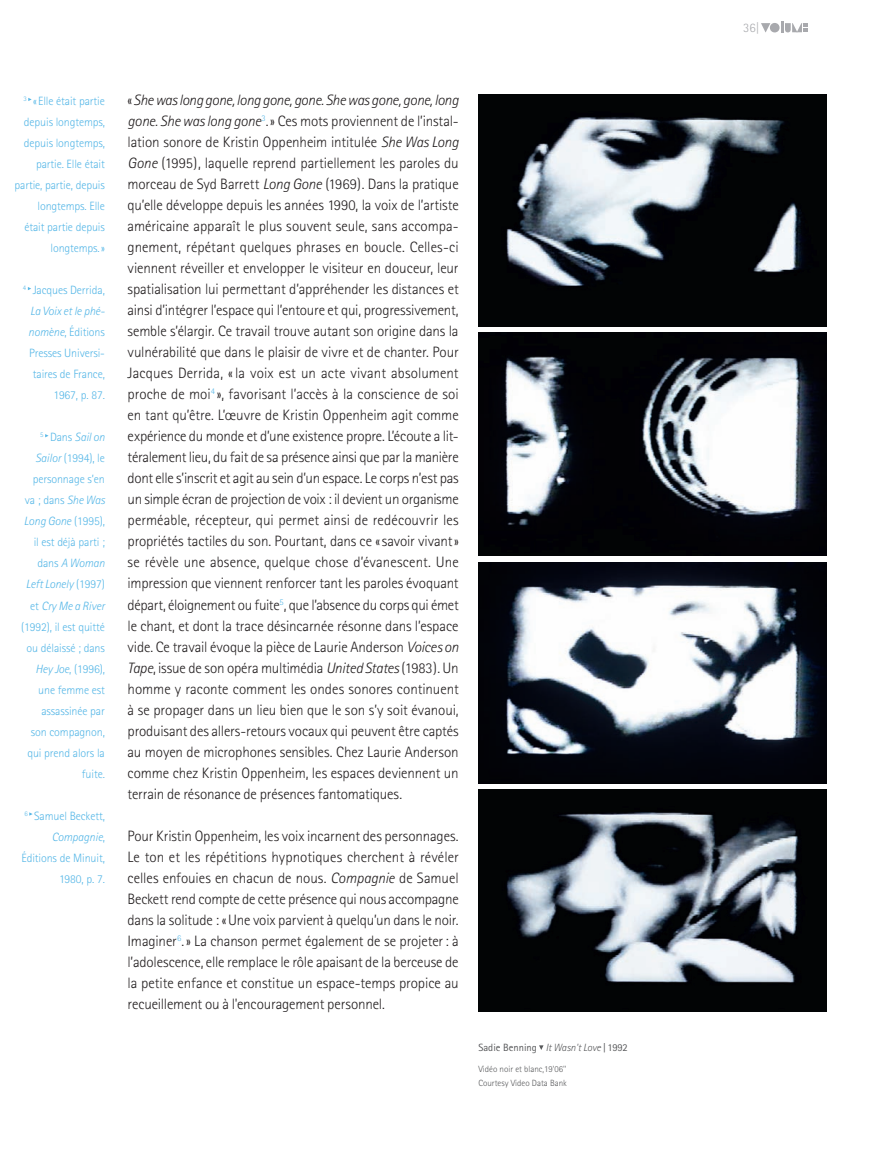
<style>
.page{position:relative;width:893px;height:1149px;background:#fff}
.page>*{position:absolute;margin:0;border:0;box-sizing:border-box;transform-origin:0 0}
._1__texte_courant_FR{font:300 15px/21px "Rotis Sans Serif";letter-spacing:-.01em;color:#231f20;text-align:justify}
.t1{font:300 12.9px "Rotis Sans Serif";color:#a8a9ad}
._6__notes{font:300 12px/21px "Rotis Sans Serif";letter-spacing:-.01em;color:#56b7e7;text-align:right}
.t2{font:10.5px "Rotis Sans Serif";color:#57585a}
.t3{font:300 9px "Rotis Sans Serif";color:#57585a}
.s1{font-style:italic}
.s2{font-weight:300;font-style:italic}
</style>
<div class="page">
<div style="left:770px;top:23px;width:10px;height:9px;background:#a8a9ad;border-radius:50%"></div>
<svg style="left:781px;top:21px;width:27px;height:11px"></svg>
<svg style="left:761px;top:23px;width:9px;height:9px"></svg>
<img style="left:478px;top:333px;width:348px;height:222px">
<img style="left:478px;top:94px;width:348px;height:233px">
<img style="left:478px;top:789px;width:348px;height:222px">
<img style="left:478px;top:562px;width:348px;height:221px">
<svg style="left:539px;top:1045px;width:5px;height:4px"></svg>
<p class="_6__notes" style="left:15px;top:90px;width:92px"><sup>3</sup> «Elle était partie depuis longtemps, depuis longtemps, partie. Elle était partie, partie, depuis longtemps. Elle était partie depuis longtemps.»</p>
<p class="_6__notes" style="left:23px;top:279px;width:83px"><sup>4</sup> Jacques Derrida,<br><span class="s1">La Voix et le phé&shy;nomène</span>, Éditions<br>Presses Universi&shy;taires de France,<br>1967, p. 87.</p>
<p class="_6__notes" style="left:21px;top:426px;width:85px"><sup>5</sup> Dans <span class="s1">Sail on<br>Sailor</span> (1994), le personnage s’en va ; dans <span class="s1">She Was<br>Long Gone</span> (1995), il est déjà parti ; dans <span class="s1">A Woman<br>Left Lonely</span> (1997) et <span class="s1">Cry Me a River </span>(1992), il est quitté ou délaissé ; dans<br><span class="s1">Hey Joe</span>, (1996), une femme est assassinée par<br>son compagnon, qui prend alors la fuite.</p>
<p class="_6__notes" style="left:22px;top:804px;width:85px"><sup>6</sup> Samuel Beckett,<br><span class="s1">Compagnie</span>,<br>Éditions de Minuit,<br>1980, p. 7.</p>
<p class="_1__texte_courant_FR" style="left:128px;top:89px;width:333px">«<span class="s1">She was long gone, long gone, gone. She was gone, gone, long gone. She was long gone</span><sup>3</sup>.» Ces mots proviennent de l’instal&shy;lation sonore de Kristin Oppenheim intitulée <span class="s1">She Was Long Gone</span> (1995), laquelle reprend partiellement les paroles du morceau de Syd Barrett <span class="s1">Long Gone</span> (1969). Dans la pratique qu’elle développe depuis les années 1990, la voix de l’artiste américaine apparaît le plus souvent seule, sans accompa&shy;gnement, répétant quelques phrases en boucle. Celles-ci viennent réveiller et envelopper le visiteur en douceur, leur spatialisation lui permettant d’appréhender les distances et ainsi d’intégrer l’espace qui l’entoure et qui, progressivement, semble s’élargir. Ce travail trouve autant son origine dans la vulnérabilité que dans le plaisir de vivre et de chanter. Pour Jacques Derrida, «la voix est un acte vivant absolument proche de moi<sup>4</sup> », favorisant l’accès à la conscience de soi en tant qu’être. L’œuvre de Kristin Oppenheim agit comme expérience du monde et d’une existence propre. L’écoute a lit&shy;téralement lieu, du fait de sa présence ainsi que par la manière dont elle s’inscrit et agit au sein d’un espace. Le corps n’est pas un simple écran de projection de voix : il devient un organisme perméable, récepteur, qui permet ainsi de redécouvrir les propriétés tactiles du son. Pourtant, dans ce «savoir vivant» se révèle une absence, quelque chose d’évanescent. Une impression que viennent renforcer tant les paroles évoquant départ, éloignement ou fuite<sup>5</sup>, que l’absence du corps qui émet le chant, et dont la trace désincarnée résonne dans l’espace vide. Ce travail évoque la pièce de Laurie Anderson <span class="s1">Voices on Tape</span>, issue de son opéra multimédia <span class="s1">United States</span> (1983). Un homme y raconte comment les ondes sonores continuent à se propager dans un lieu bien que le son s’y soit évanoui, produisant des allers-retours vocaux qui peuvent être captés au moyen de microphones sensibles. Chez Laurie Anderson comme chez Kristin Oppenheim, les espaces deviennent un terrain de résonance de présences fantomatiques.</p>
<p class="_1__texte_courant_FR" style="left:128px;top:824px;width:333px">Pour Kristin Oppenheim, les voix incarnent des personnages.<br>Le ton et les répétitions hypnotiques cherchent à révéler celles enfouies en chacun de nous. <span class="s1">Compagnie</span> de Samuel Beckett rend compte de cette présence qui nous accompagne dans la solitude : «Une voix parvient à quelqu’un dans le noir.<br>Imaginer<sup>6</sup>.» La chanson permet également de se projeter: à l’adolescence, elle remplace le rôle apaisant de la berceuse de la petite enfance et constitue un espace-temps propice au recueillement ou à l'encouragement personnel.</p>
<p class="t2" style="left:478px;top:1040px;width:151px">Sadie Benning <span class="s2">It Wasn't Love</span> | 1992</p>
<p class="t3" style="left:478px;top:1063px;width:90px">Vidéo noir et blanc,19'06''</p>
<p class="t3" style="left:478px;top:1077px;width:90px">Courtesy Video Data Bank</p>
<p class="t1" style="left:743px;top:20px;width:18px">36|</p>
</div>
